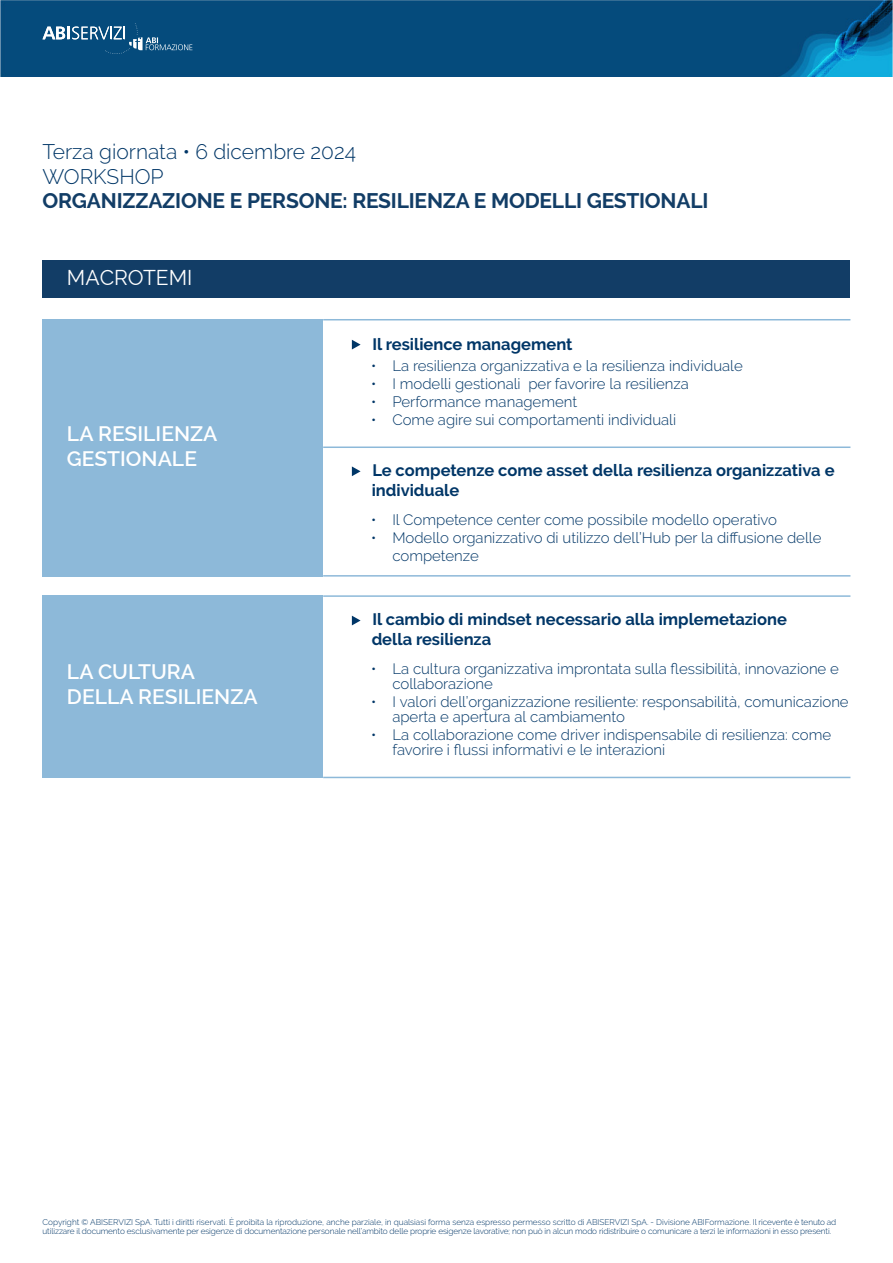
<style>
.page{position:relative;width:893px;height:1263px;background:#fff}
.page>*{position:absolute;margin:0;border:0;box-sizing:border-box;transform-origin:0 0}
.t1{font:700 21px "Raleway";letter-spacing:-.01em;color:#123d66}
.t2{font:600 21px/25.2px "Raleway";color:#fff}
.t3{font:300 21px "Raleway";color:#003667}
.t4{font:21px "Raleway";color:#fff}
.t5{font:700 16.5px/19.8px "Raleway";color:#003667}
.t6{font:300 15px/15px "Raleway";color:#003667}
.t7{font:300 8.25px/9px "Raleway";letter-spacing:-.01em;color:#003667}
</style>
<div class="page">
<img style="left:0;top:0;width:893px;height:77px">
<svg style="left:43px;top:23px;width:149px;height:31px;background:#2a658f"></svg>
<div style="left:43px;top:260px;width:807px;height:38px;background:#123d66"></div>
<div style="left:43px;top:319px;width:280px;height:257px;background:#8db9d9"></div>
<div style="left:43px;top:595px;width:280px;height:183px;background:#8db9d9"></div>
<hr style="left:323px;top:777px;width:527px;height:1px;background:#8db9d9">
<hr style="left:323px;top:595px;width:527px;height:2px;background:#8db9d9">
<hr style="left:323px;top:575px;width:527px;height:2px;background:#8db9d9">
<hr style="left:323px;top:446px;width:527px;height:2px;background:#8db9d9">
<hr style="left:323px;top:319px;width:527px;height:1px;background:#8db9d9">
<svg style="left:352px;top:340px;width:9px;height:9px"></svg>
<svg style="left:352px;top:466px;width:9px;height:10px"></svg>
<svg style="left:352px;top:616px;width:9px;height:9px"></svg>
<p class="t3" style="left:43px;top:139px;width:315px">Terza giornata • 6 dicembre 2024</p>
<p class="t3" style="left:43px;top:164px;width:123px">WORKSHOP</p>
<p class="t1" style="left:43px;top:189px;width:667px">ORGANIZZAZIONE E PERSONE: RESILIENZA E MODELLI GESTIONALI</p>
<p class="t4" style="left:67px;top:265px;width:127px">MACROTEMI</p>
<p class="t2" style="left:67px;top:421px;width:152px">LA RESILIENZA<br>GESTIONALE</p>
<p class="t2" style="left:67px;top:658px;width:130px">LA CULTURA</p>
<p class="t2" style="left:67px;top:684px;width:192px">DELLA RESILIENZA</p>
<p class="t5" style="left:372px;top:334px;width:202px">Il resilience management</p>
<p class="t6" style="left:371px;top:358px;width:373px">• La resilienza organizzativa e la resilienza individuale</p>
<p class="t6" style="left:371px;top:376px;width:319px">• I modelli gestionali per favorire la resilienza</p>
<p class="t6" style="left:371px;top:394px;width:208px">• Performance management</p>
<p class="t6" style="left:371px;top:412px;width:307px">• Come agire sui comportamenti individuali</p>
<p class="t5" style="left:372px;top:461px;width:464px">Le competenze come asset della resilienza organizzativa e individuale</p>
<p class="t6" style="left:371px;top:512px;width:407px">• Il Competence center come possibile modello operativo</p>
<p class="t6" style="left:392px;top:528px;width:431px;line-height:18px;text-indent:-21px">• Modello organizzativo di utilizzo dell’Hub per la diffusione delle competenze</p>
<p class="t5" style="left:372px;top:610px;width:416px">Il cambio di mindset necessario alla implemetazione</p>
<p class="t5" style="left:372px;top:630px;width:121px">della resilienza</p>
<p class="t6" style="left:392px;top:661px;width:448px;text-indent:-21px">• La cultura organizzativa improntata sulla flessibilità, innovazione e collaborazione</p>
<p class="t6" style="left:392px;top:694px;width:458px;text-indent:-21px">• I valori dell’organizzazione resiliente: responsabilità, comunicazione aperta e apertura al cambiamento</p>
<p class="t6" style="left:392px;top:727px;width:440px;text-indent:-21px">• La collaborazione come driver indispensabile di resilienza: come favorire i flussi informativi e le interazioni</p>
<p class="t7" style="left:43px;top:1217px;width:795px">Copyright © ABISERVIZI SpA. Tutti i diritti riservati. È proibita la riproduzione, anche parziale, in qualsiasi forma senza espresso permesso scritto di ABISERVIZI SpA. - Divisione ABIFormazione. Il ricevente è tenuto ad utilizzare il documento esclusivamente per esigenze di documentazione personale nell’ambito delle proprie esigenze lavorative; non può in alcun modo ridistribuire o comunicare a terzi le informazioni in esso presenti.</p>
</div>
